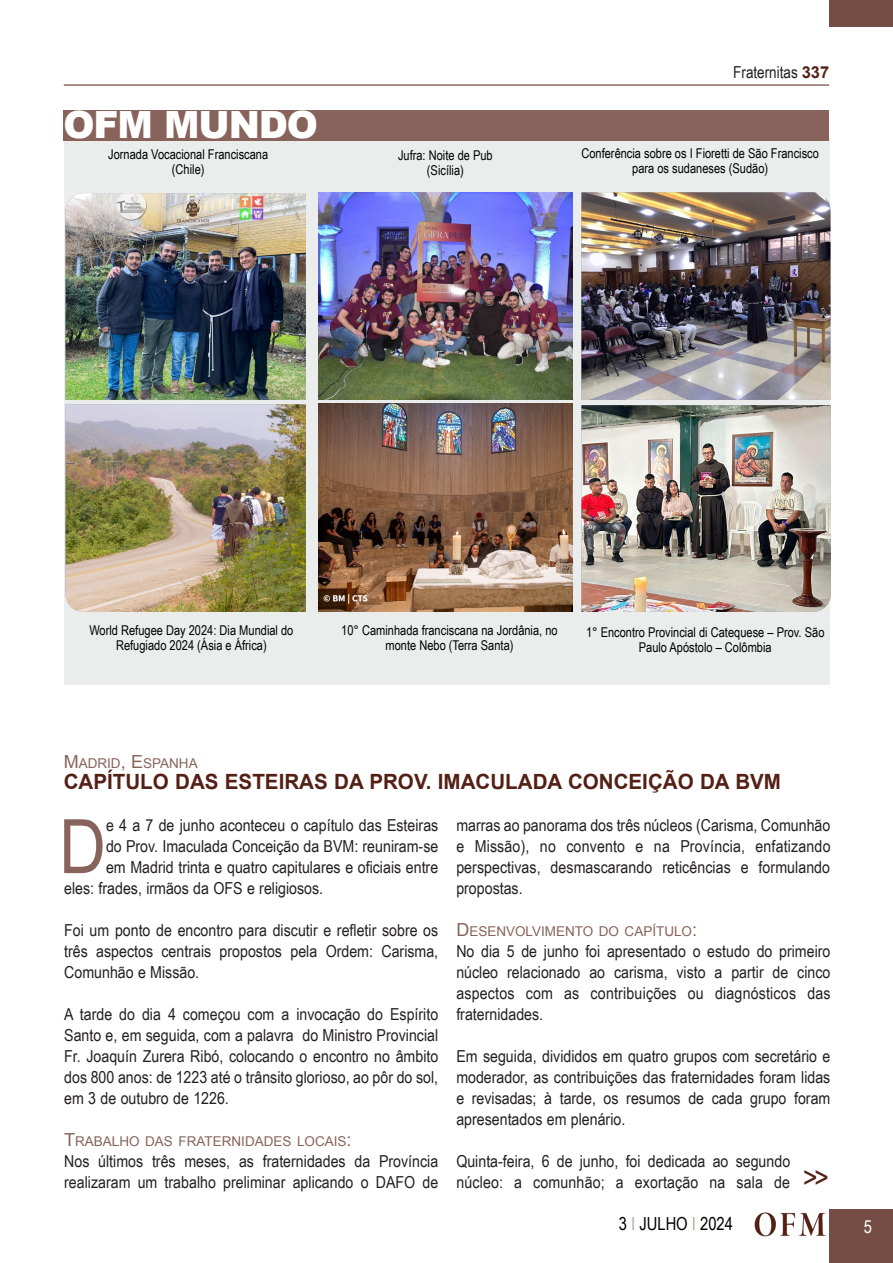
<style>
.page{position:relative;width:893px;height:1263px;background:#fff}
.page>*{position:absolute;margin:0;border:0;box-sizing:border-box;transform-origin:0 0}
.Titolo{font:75.15px "Arial Narrow";color:#87635b;scale:1.05 1}
.Titolo-2{font:900 37.5px "Arial";letter-spacing:-.03em;color:#fff}
.Testo_sinEspacio{font:30px "Arial Narrow";color:#542015}
.Titolo-3{font:700 21px "Arial";color:#542015}
.t1{font:18px "Arial Narrow";color:#000}
.t2{font:18px "Arial Narrow";color:#fff}
.Titolo-4{font:16.5px/21px "Arial Narrow";color:#231f20;text-align:justify;scale:1.05 1}
.Titolo-5{font:16.5px "Arial Narrow";color:#231f20}
.MundoOFM-foto{font:13.5px/15px "Arial Narrow";color:#000;text-align:center}
.Titolo_piccolo{font:13.5px "Arial";color:#87635b}
.s1{font-family:"Arial";font-weight:700;color:#542015}
.s2{font-size:18px}
.s3{color:#bba6a1}
</style>
<div class="page">
<div style="left:829px;top:1209px;width:64px;height:54px;background:#764d44"></div>
<hr style="left:64px;top:85px;width:765px;height:1px;background:#542015">
<div style="left:829px;top:0;width:64px;height:27px;background:#764d44"></div>
<img style="left:755px;top:1212px;width:71px;height:24px">
<div style="left:64px;top:138px;width:765px;height:546px;background:#ebecec"></div>
<img style="left:65px;top:193px;width:241px;height:207px">
<img style="left:319px;top:192px;width:253px;height:208px">
<img style="left:318px;top:404px;width:254px;height:207px">
<img style="left:581px;top:192px;width:249px;height:208px">
<div style="left:63px;top:110px;width:765px;height:31px;background:#87635b"></div>
<img style="left:65px;top:404px;width:241px;height:208px">
<img style="left:581px;top:405px;width:250px;height:207px">
<p class="Titolo-2" style="left:63px;top:97px;width:256px">OFM MUNDO</p>
<p class="MundoOFM-foto" style="left:108px;top:146px;width:161px">Jornada Vocacional Franciscana</p>
<p class="MundoOFM-foto" style="left:172px;top:161px;width:34px">(Chile)</p>
<p class="MundoOFM-foto" style="left:398px;top:147px;width:96px">Jufra: Noite de Pub</p>
<p class="MundoOFM-foto" style="left:427px;top:162px;width:38px">(Sicília)</p>
<p class="Titolo-5" style="left:733px;top:60px;width:97px">Fraternitas <span class="s1">337</span></p>
<p class="MundoOFM-foto" style="left:581px;top:145px;width:239px">Conferência sobre os I Fioretti de São Francisco para os sudaneses (Sudão)</p>
<p class="MundoOFM-foto" style="left:89px;top:622px;width:206px">World Refugee Day 2024: Dia Mundial do<br>Refugiado 2024 (Ásia e África)</p>
<p class="MundoOFM-foto" style="left:341px;top:622px;width:218px">10° Caminhada franciscana na Jordânia, no monte Nebo (Terra Santa)</p>
<p class="MundoOFM-foto" style="left:586px;top:624px;width:240px">1° Encontro Provincial di Catequese – Prov. São<br>Paulo Apóstolo – Colômbia</p>
<p class="Titolo_piccolo" style="left:64px;top:754px;width:136px"><span class="s2">M</span>ADRID<span class="s2">, E</span>SPANHA</p>
<p class="Titolo-3" style="left:64px;top:768px;width:719px">CAPÍTULO DAS ESTEIRAS DA PROV. IMACULADA CONCEIÇÃO DA BVM</p>
<p class="Titolo" style="left:59px;top:791px;width:46px">D</p>
<p class="Titolo-4" style="left:106px;top:814px;width:318px">e 4 a 7 de junho aconteceu o capítulo das Esteiras</p>
<p class="Titolo-4" style="left:456px;top:814px;width:358px">marras ao panorama dos três núcleos (Carisma, Comunhão e Missão), no convento e na Província, enfatizando perspectivas, desmascarando reticências e formulando propostas.</p>
<p class="Titolo_piccolo" style="left:456px;top:922px;width:242px"><span class="s2">D</span> ESENVOLVIMENTO DO CAPÍTULO<span class="s2">:</span></p>
<p class="Titolo-4" style="left:456px;top:940px;width:358px">No dia 5 de junho foi apresentado o estudo do primeiro núcleo relacionado ao carisma, visto a partir de cinco aspectos com as contribuições ou diagnósticos das fraternidades.</p>
<p class="Titolo-4" style="left:456px;top:1045px;width:358px">Em seguida, divididos em quatro grupos com secretário e moderador, as contribuições das fraternidades foram lidas e revisadas; à tarde, os resumos de cada grupo foram apresentados em plenário.</p>
<p class="Titolo-4" style="left:456px;top:1150px;width:319px">Quinta-feira, 6 de junho, foi dedicada ao segundo núcleo: a comunhão; a exortação na sala de</p>
<p class="Titolo-4" style="left:106px;top:835px;width:318px">do Prov. Imaculada Conceição da BVM: reuniram-se</p>
<p class="Titolo-4" style="left:106px;top:856px;width:318px">em Madrid trinta e quatro capitulares e oficiais entre</p>
<p class="Titolo-4" style="left:64px;top:877px;width:248px">eles: frades, irmãos da OFS e religiosos.</p>
<p class="Titolo-4" style="left:64px;top:919px;width:358px">Foi um ponto de encontro para discutir e refletir sobre os três aspectos centrais propostos pela Ordem: Carisma, Comunhão e Missão.</p>
<p class="Titolo-4" style="left:64px;top:1003px;width:358px">A tarde do dia 4 começou com a invocação do Espírito Santo e, em seguida, com a palavra do Ministro Provincial Fr. Joaquín Zurera Ribó, colocando o encontro no âmbito dos 800 anos: de 1223 até o trânsito glorioso, ao pôr do sol, em 3 de outubro de 1226.</p>
<p class="Titolo_piccolo" style="left:64px;top:1132px;width:289px"><span class="s2">T</span>RABALHO DAS FRATERNIDADES LOCAIS<span class="s2">:</span></p>
<p class="Titolo-4" style="left:64px;top:1150px;width:358px">Nos últimos três meses, as fraternidades da Província realizaram um trabalho preliminar aplicando o DAFO de</p>
<p class="Testo_sinEspacio" style="left:803px;top:1155px;width:27px">&gt;&gt;</p>
<p class="t1" style="left:619px;top:1210px;width:116px">3 <span class="s3">I</span> JULHO <span class="s3">I</span> 2024</p>
<p class="t2" style="left:864px;top:1213px;width:10px">5</p>
</div>
